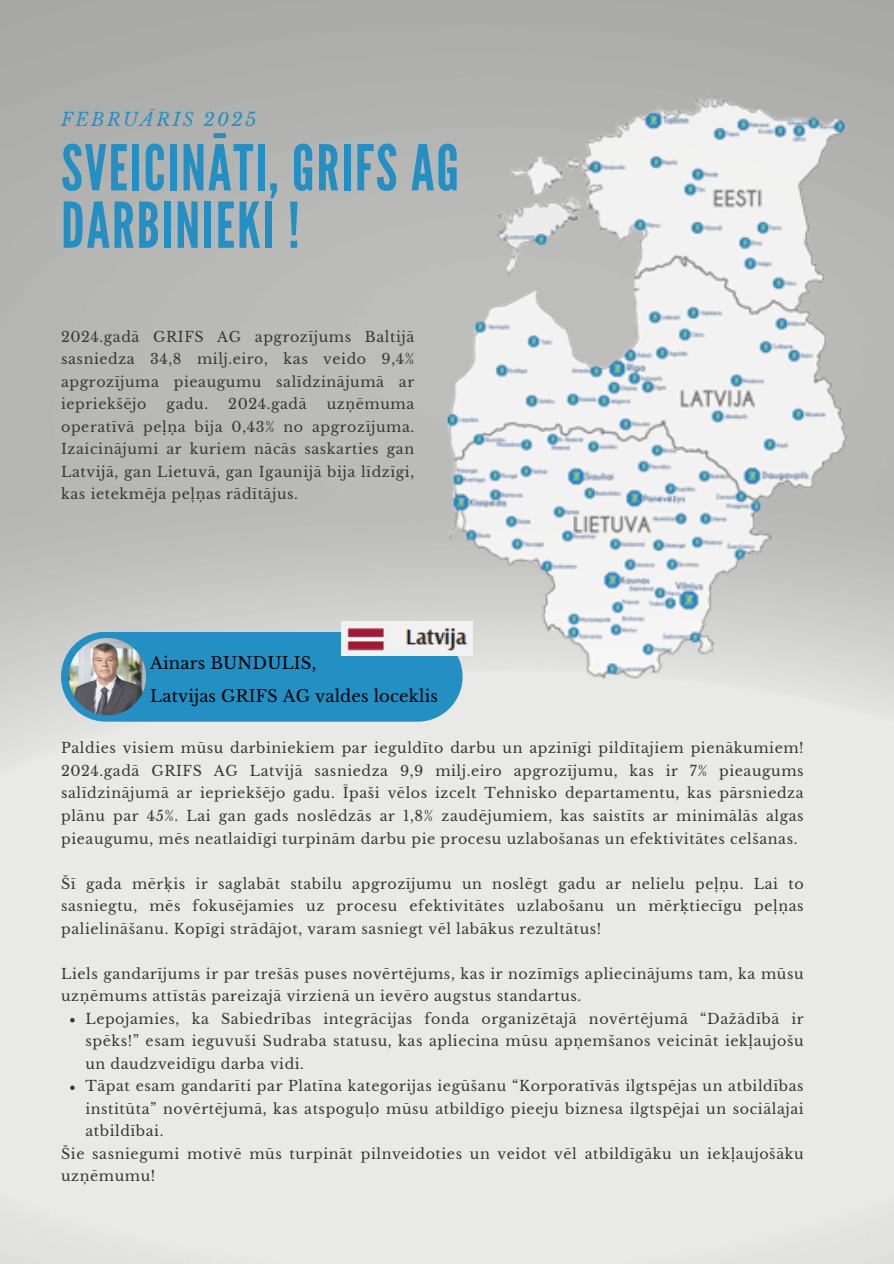
<style>
.page{position:relative;width:894px;height:1264px;background:#fff}
.page>*{position:absolute;margin:0;border:0;box-sizing:border-box;transform-origin:0 0}
.t1{font:63px/57.3px "League Gothic";letter-spacing:.03em;color:#248fc2}
.t2{font:italic 18.15px "Libre Baskerville";letter-spacing:.13em;color:#248fc2}
.t3{font:16.5px/32.7px "Libre Baskerville";letter-spacing:.01em;color:#000}
.t4{font:14.25px/22.5px "Libre Baskerville";letter-spacing:.04em;color:#373737;text-align:justify}
</style>
<div class="page">
<img style="left:0;top:0;width:893px;height:1263px">
<svg style="left:70px;top:1017px;width:5px;height:5px"></svg>
<svg style="left:70px;top:1085px;width:5px;height:4px"></svg>
<div style="left:61px;top:631px;width:401px;height:90px;background:#248fc2;border-radius:45px"></div>
<img style="left:69px;top:638px;width:77px;height:77px;border-radius:50%">
<img style="left:341px;top:622px;width:97px;height:33px">
<img style="left:438px;top:82px;width:423px;height:605px">
<p class="t2" style="left:61px;top:109px;width:196px">FEBRUĀRIS 2025</p>
<p class="t1" style="left:61px;top:141px;width:399px">SVEICINĀTI, GRIFS AG<br>DARBINIEKI !</p>
<h3 class="t4" style="left:61px;top:325px;width:354px">2024.gadā GRIFS AG apgrozījums Baltijā sasniedza 34,8 milj.eiro, kas veido 9,4% apgrozījuma pieaugumu salīdzinājumā ar iepriekšējo</h3>
<h3 class="t4" style="left:166px;top:393px;width:43px">gadu.</h3>
<h3 class="t4" style="left:228px;top:393px;width:80px">2024.gadā</h3>
<h3 class="t4" style="left:61px;top:393px;width:354px;text-indent:265px">uzņēmuma operatīvā peļņa bija 0,43% no apgrozījuma.<br>Izaicinājumi ar kuriem nācās saskarties gan Latvijā, gan Lietuvā, gan Igaunijā bija līdzīgi, kas ietekmēja peļņas rādītājus.</h3>
<p class="t3" style="left:150px;top:647px;width:289px">Ainars BUNDULIS,<br>Latvijas GRIFS AG valdes loceklis</p>
<p class="t4" style="left:61px;top:737px;width:743px">Paldies visiem mūsu darbiniekiem par ieguldīto darbu un apzinīgi pildītajiem pienākumiem!<br>2024.gadā GRIFS AG Latvijā sasniedza 9,9 milj.eiro apgrozījumu, kas ir 7% pieaugums salīdzinājumā ar iepriekšējo gadu. Īpaši vēlos izcelt Tehnisko departamentu, kas pārsniedza plānu par 45%. Lai gan gads noslēdzās ar 1,8% zaudējumiem, kas saistīts ar minimālās algas pieaugumu, mēs neatlaidīgi turpinām darbu pie procesu uzlabošanas un efektivitātes celšanas.</p>
<h2 class="t4" style="left:61px;top:872px;width:743px">Šī gada mērķis ir saglabāt stabilu apgrozījumu un noslēgt gadu ar nelielu peļņu. Lai to sasniegtu, mēs fokusējamies uz procesu efektivitātes uzlabošanu un mērķtiecīgu peļņas palielināšanu. Kopīgi strādājot, varam sasniegt vēl labākus rezultātus!</h2>
<h1 class="t4" style="left:61px;top:962px;width:743px">Liels gandarījums ir par trešās puses novērtējums, kas ir nozīmīgs apliecinājums tam, ka mūsu uzņēmums attīstās pareizajā virzienā un ievēro augstus standartus.</h1>
<p class="t4" style="left:85px;top:1007px;width:719px">Lepojamies, ka Sabiedrības integrācijas fonda organizētajā novērtējumā “Dažādībā ir spēks!” esam ieguvuši Sudraba statusu, kas apliecina mūsu apņemšanos veicināt iekļaujošu un daudzveidīgu darba vidi.</p>
<p class="t4" style="left:85px;top:1074px;width:719px">Tāpat esam gandarīti par Platīna kategorijas iegūšanu “Korporatīvās ilgtspējas un atbildības institūta” novērtējumā, kas atspoguļo mūsu atbildīgo pieeju biznesa ilgtspējai un sociālajai atbildībai.</p>
<p class="t4" style="left:61px;top:1142px;width:743px">Šie sasniegumi motivē mūs turpināt pilnveidoties un veidot vēl atbildīgāku un iekļaujošāku uzņēmumu!</p>
</div>
